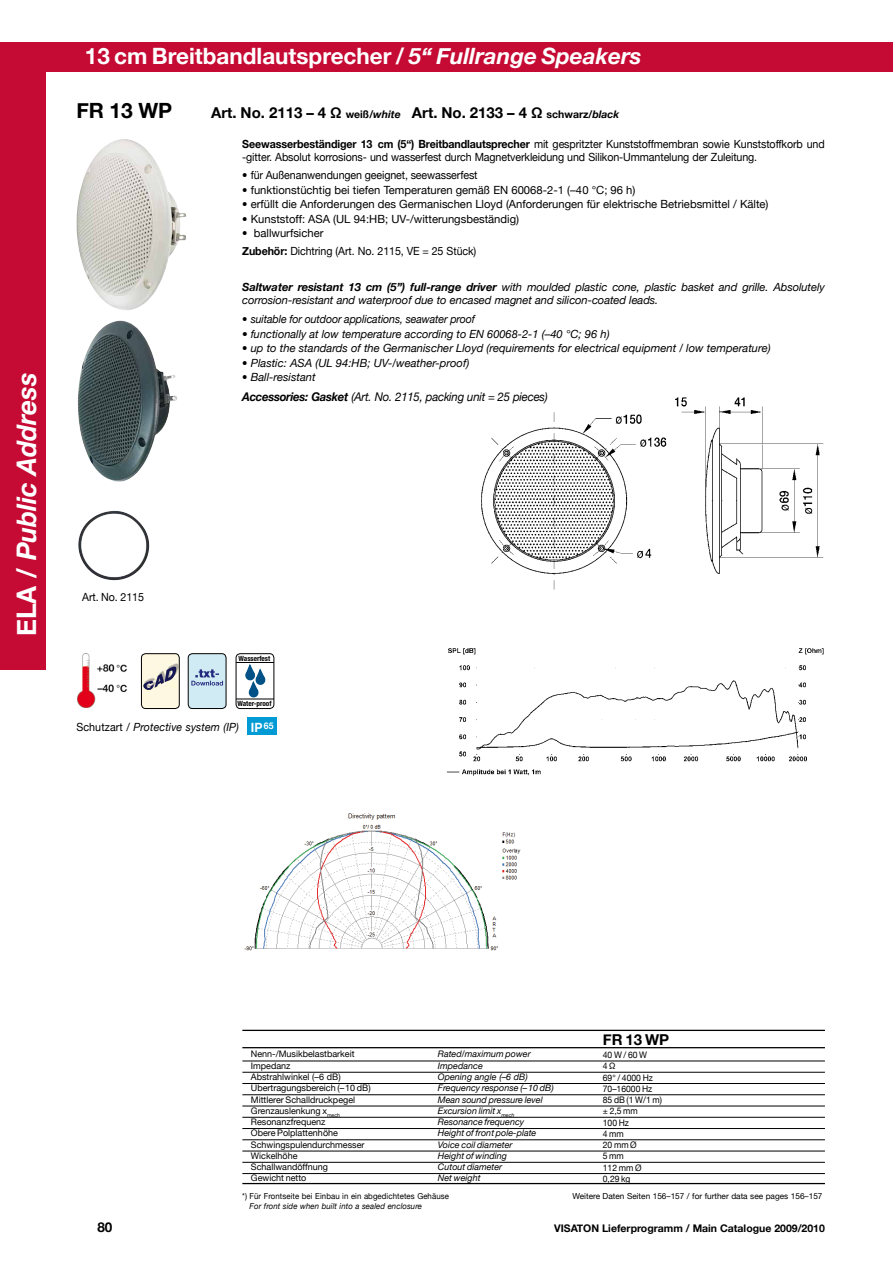
<style>
.page{position:relative;width:893px;height:1263px;background:#fff}
.page>*{position:absolute;margin:0;border:0;box-sizing:border-box;transform-origin:0 0}
.t1{font:italic 700 27px "Helvetica Neue";letter-spacing:-.005em;color:#fff}
.t2{font:700 22.5px "Helvetica Neue";color:#fff}
.t3{font:700 21px "Helvetica Neue";color:#000}
.t4{font:700 15px "Helvetica Neue";color:#000}
.t5{font:700 13.5px "Helvetica Neue";color:#000}
.t6{font:italic 12px "Helvetica Neue";letter-spacing:-.02em;color:#000;scale:.95 1}
.t7{font:11.25px/13.5px "Helvetica Neue";letter-spacing:-.01em;color:#000;scale:.95 1}
.t8{font:italic 11.25px/13.5px "Helvetica Neue";color:#000}
.t9{font:italic 11.25px "Helvetica Neue";color:#000;scale:.95 1}
.t10{font:700 10.5px "Helvetica Neue";color:#000}
.t11{font:9px "Helvetica Neue";color:#000}
.t12{font:italic 9px "Helvetica Neue";color:#000}
.t13{font:9px/11.2px "Helvetica Neue";color:#000;scale:.95 1}
.t14{font:8.25px "Helvetica Neue";color:#000}
.t15{font:8.25px "Helvetica Neue";color:#000;scale:.95 1}
.t16{font:italic 8.25px "Helvetica Neue";letter-spacing:.01em;color:#000;scale:.95 1}
.t17{font:700 condensed 7.2px "Helvetica Neue";color:#000}
.s1{font-style:normal}
.s2{font-style:italic}
.s3{font-size:10.5px}
.s4{font-style:italic;font-size:10.5px}
.s5{font-weight:700}
.s6{font-weight:700;font-style:normal;font-size:12.75px;color:#fff}
</style>
<div class="page">
<div style="left:0;top:43px;width:46px;height:627px;background:#c50a33"></div>
<div style="left:46px;top:43px;width:30px;height:29px;background:#c50a33"></div>
<img style="left:77px;top:139px;width:109px;height:171px">
<img style="left:481px;top:397px;width:343px;height:193px">
<img style="left:447px;top:648px;width:377px;height:128px">
<img style="left:78px;top:321px;width:99px;height:161px">
<img style="left:84px;top:511px;width:29px;height:15px">
<div style="left:76px;top:43px;width:817px;height:29px;background:#c50a33"></div>
<hr style="left:236px;top:662px;width:38px;height:1px;background:#000">
<div style="left:249px;top:688px;width:9px;height:9px;background:#005286;border-radius:50%"></div>
<div style="left:249px;top:688px;width:9px;height:9px;border:1px solid #005286;border-radius:50%"></div>
<svg style="left:245px;top:664px;width:21px;height:29px"></svg>
<hr style="left:236px;top:699px;width:38px;height:1px;background:#000">
<div style="left:236px;top:653px;width:38px;height:56px;border:1px solid #000;border-radius:4px"></div>
<div style="left:247px;top:717px;width:30px;height:17px;background:#009bd4"></div>
<img style="left:191px;top:669px;width:32px;height:17px">
<div style="left:188px;top:653px;width:38px;height:56px;border:1px solid #000;border-radius:4px"></div>
<img style="left:141px;top:654px;width:38px;height:54px">
<img style="left:143px;top:666px;width:34px;height:25px">
<div style="left:141px;top:653px;width:38px;height:56px;border:1px solid #000;border-radius:4px"></div>
<img style="left:78px;top:654px;width:49px;height:54px">
<hr style="left:242px;top:1030px;width:583px;height:1px;background:#000">
<hr style="left:242px;top:1047px;width:583px;height:1px;background:#000">
<hr style="left:242px;top:1061px;width:583px;height:1px;background:#000">
<hr style="left:242px;top:1072px;width:583px;height:1px;background:#000">
<hr style="left:242px;top:1083px;width:583px;height:1px;background:#000">
<hr style="left:242px;top:1094px;width:583px;height:1px;background:#000">
<hr style="left:242px;top:1106px;width:583px;height:1px;background:#000">
<hr style="left:242px;top:1117px;width:583px;height:1px;background:#000">
<hr style="left:242px;top:1128px;width:583px;height:1px;background:#000">
<hr style="left:242px;top:1139px;width:583px;height:1px;background:#000">
<hr style="left:242px;top:1151px;width:583px;height:1px;background:#000">
<hr style="left:242px;top:1162px;width:583px;height:1px;background:#000">
<hr style="left:242px;top:1173px;width:583px;height:1px;background:#000">
<hr style="left:242px;top:1183px;width:583px;height:1px;background:#000">
<img style="left:244px;top:813px;width:277px;height:138px">
<h1 class="t1" style="left:10px;top:636px;width:265px;rotate:-90deg"><span class="s1">ELA /</span> Public Address</h1>
<h2 class="t2" style="left:85px;top:43px;width:558px">13 cm Breitbandlautsprecher / <span class="s2">5“ Fullrange Speakers</span></h2>
<h3 class="t3" style="left:76px;top:98px;width:97px">FR 13 WP</h3>
<h3 class="t4" style="left:211px;top:104px;width:410px">Art. No. 2113 – 4 Ω <span class="s3">weiß/</span><span class="s4">white</span> Art. No. 2133 – 4 Ω <span class="s3">schwarz/</span><span class="s4">black</span></h3>
<p class="t7" style="left:82px;top:590px;width:67px">Art. No. 2115</p>
<p class="t7" style="left:242px;top:137px;width:615px"><span class="s5">Seewasserbeständiger 13 cm (5“) Breitbandlautsprecher</span> mit gespritzter Kunststoffmembran sowie Kunststoffkorb und -gitter. Absolut korrosions- und wasserfest durch Magnetverkleidung und Silikon-Ummantelung der Zuleitung.</p>
<p class="t7" style="left:242px;top:168px;width:249px">• für Außenanwendungen geeignet, seewasserfest</p>
<p class="t7" style="left:242px;top:183px;width:415px">• funktionstüchtig bei tiefen Temperaturen gemäß EN 60068-2-1 (–40 °C; 96 h)</p>
<p class="t7" style="left:242px;top:197px;width:555px">• erfüllt die Anforderungen des Germanischen Lloyd (Anforderungen für elektrische Betriebsmittel / Kälte)</p>
<p class="t7" style="left:242px;top:212px;width:293px">• Kunststoff: ASA (UL 94:HB; UV-/witterungsbeständig)</p>
<p class="t7" style="left:242px;top:224px;width:248px;line-height:17.9px">• ballwurfsicher<br><span class="s5">Zubehör:</span> Dichtring (Art. No. 2115, VE = 25 Stück)</p>
<p class="t8" style="left:242px;top:280px;width:584px"><span class="s5">Saltwater resistant 13 cm (5”) full-range driver</span> with moulded plastic cone, plastic basket and grille. Absolutely corrosion-resistant and waterproof due to encased magnet and silicon-coated leads.</p>
<p class="t9" style="left:242px;top:312px;width:247px">• suitable for outdoor applications, seawater proof</p>
<p class="t8" style="left:242px;top:327px;width:369px">• functionally at low temperature according to EN 60068-2-1 (–40 °C; 96 h)</p>
<p class="t9" style="left:242px;top:342px;width:558px">• up to the standards of the Germanischer Lloyd (requirements for electrical equipment / low temperature)</p>
<p class="t9" style="left:242px;top:356px;width:241px">• Plastic: ASA (UL 94:HB; UV-/weather-proof)</p>
<p class="t9" style="left:242px;top:371px;width:79px">• Ball-resistant</p>
<p class="t6" style="left:242px;top:389px;width:323px"><span class="s5">Accessories: Gasket</span> (Art. No. 2115, packing unit = 25 pieces)</p>
<p class="t17" style="left:239px;top:654px;width:33px">Wasserfest</p>
<p class="t17" style="left:237px;top:699px;width:36px">Water-proof</p>
<p class="t9" style="left:76px;top:720px;width:209px"><span class="s1">Schutzart /</span> Protective system (IP) <span class="s6">IP</span><sup>65</sup></p>
<p class="t11" style="left:251px;top:1049px;width:105px">Nenn-/Musikbelastbarkeit</p>
<p class="t12" style="left:438px;top:1049px;width:94px">Rated/maximum power</p>
<p class="t11" style="left:251px;top:1060px;width:41px">Impedanz</p>
<p class="t12" style="left:438px;top:1060px;width:46px">Impedance</p>
<p class="t11" style="left:251px;top:1071px;width:91px">Abstrahlwinkel (–6 dB)</p>
<p class="t12" style="left:438px;top:1071px;width:91px">Opening angle (–6 dB)</p>
<p class="t11" style="left:251px;top:1083px;width:121px">Übertragungsbereich (–10 dB)</p>
<p class="t12" style="left:438px;top:1083px;width:117px">Frequency response (–10 dB)</p>
<p class="t11" style="left:251px;top:1094px;width:106px">Mittlerer Schalldruckpegel</p>
<p class="t12" style="left:438px;top:1094px;width:106px">Mean sound pressure level</p>
<p class="t11" style="left:251px;top:1105px;width:91px">Grenzauslenkung x<sub>mech</sub></p>
<p class="t12" style="left:438px;top:1105px;width:78px">Excursion limit x<sub>mech</sub></p>
<p class="t11" style="left:251px;top:1116px;width:76px">Resonanzfrequenz</p>
<p class="t12" style="left:438px;top:1116px;width:88px">Resonance frequency</p>
<p class="t11" style="left:251px;top:1128px;width:89px">Obere Polplattenhöhe</p>
<p class="t12" style="left:438px;top:1128px;width:100px">Height of front pole-plate</p>
<p class="t11" style="left:251px;top:1139px;width:115px">Schwingspulendurchmesser</p>
<p class="t12" style="left:438px;top:1139px;width:76px">Voice coil diameter</p>
<p class="t11" style="left:251px;top:1150px;width:48px">Wickelhöhe</p>
<p class="t12" style="left:438px;top:1150px;width:71px">Height of winding</p>
<p class="t11" style="left:251px;top:1161px;width:79px">Schallwandöffnung</p>
<p class="t12" style="left:438px;top:1161px;width:66px">Cutout diameter</p>
<p class="t11" style="left:251px;top:1173px;width:57px">Gewicht netto</p>
<p class="t12" style="left:438px;top:1173px;width:44px">Net weight</p>
<h3 class="t4" style="left:603px;top:1031px;width:68px">FR 13 WP</h3>
<p class="t13" style="left:603px;top:1049px;width:64px">40 W / 60 W<br>4 Ω<br>69° / 4000 Hz<br>70–16000 Hz<br>85 dB (1 W/1 m) ± 2,5 mm<br>100 Hz<br>4 mm<br>20 mm Ø<br>5 mm<br>112 mm Ø<br>0,29 kg</p>
<p class="t15" style="left:242px;top:1191px;width:219px">*) Für Frontseite bei Einbau in ein abgedichtetes Gehäuse</p>
<p class="t14" style="left:573px;top:1191px;width:251px">Weitere Daten Seiten 156–157 / for further data see pages 156–157</p>
<p class="t16" style="left:250px;top:1201px;width:183px">For front side when built into a sealed enclosure</p>
<p class="t5" style="left:97px;top:1218px;width:17px">80</p>
<p class="t10" style="left:554px;top:1221px;width:272px">VISATON Lieferprogramm / Main Catalogue 2009/2010</p>
</div>
